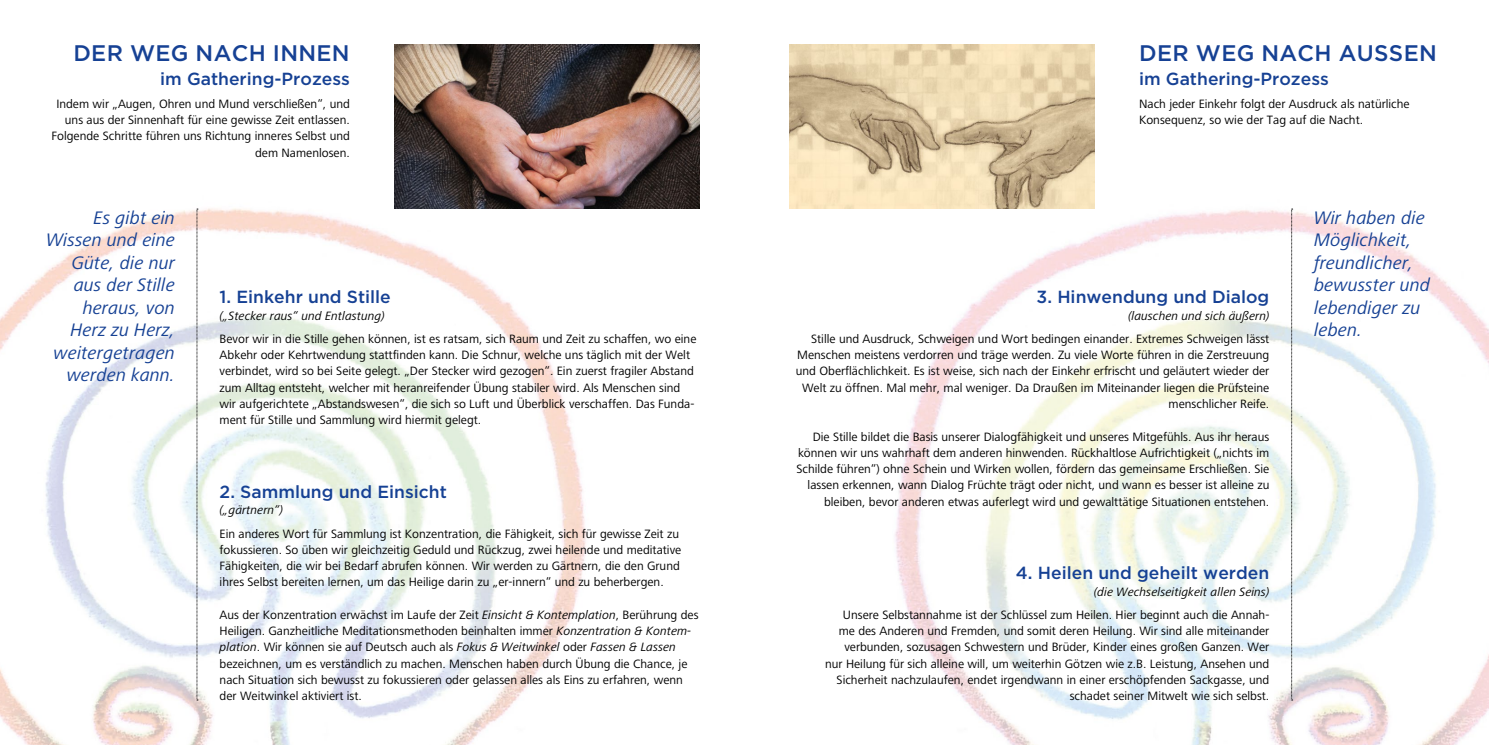
<style>
.page{position:relative;width:1489px;height:745px;background:#fff}
.page>*{position:absolute;margin:0;border:0;box-sizing:border-box;transform-origin:0 0}
.t1{font:500 22.5px "Gotham";letter-spacing:.015em;color:#164194}
.t2{font:italic 18.75px/22.5px "Frutiger Next LT";color:#164194}
.t3{font:500 17.5px "Gotham";color:#164194}
.t4{font:12.5px/16.2px "Frutiger Next LT";color:#000;text-align:right}
.t5{font:italic 12.5px "Frutiger Next LT";color:#000}
.s1{font-style:italic}
</style>
<div class="page">
<img style="left:0;top:44px;width:1488px;height:700px">
<img style="left:394px;top:45px;width:305px;height:164px">
<img style="left:789px;top:45px;width:305px;height:164px">
<svg style="left:1291px;top:209px;width:1px;height:491px"></svg>
<svg style="left:197px;top:209px;width:1px;height:491px"></svg>
<h1 class="t1" style="left:73px;top:40px;width:278px">DER WEG NACH INNEN</h1>
<h3 class="t3" style="left:160px;top:68px;width:191px">im Gathering-Prozess</h3>
<p class="t4" style="left:52px;top:96px;width:300px">Indem wir „Augen, Ohren und Mund verschließen“, und uns aus der Sinnenhaft für eine gewisse Zeit entlassen.<br>Folgende Schritte führen uns Richtung inneres Selbst und dem Namenlosen.</p>
<h2 class="t2" style="left:47px;top:206px;width:130px;text-align:right">Es gibt ein<br>Wissen und eine<br>Güte, die nur aus der Stille heraus, von<br>Herz zu Herz, weitergetragen werden kann.</h2>
<h3 class="t3" style="left:220px;top:287px;width:173px">1. Einkehr und Stille</h3>
<p class="t5" style="left:220px;top:308px;width:167px">(„Stecker raus“ und Entlastung)</p>
<p class="t4" style="left:220px;top:330px;width:478px;text-align:left">Bevor wir in die Stille gehen können, ist es ratsam, sich Raum und Zeit zu schaffen, wo eine Abkehr oder Kehrtwendung stattfinden kann. Die Schnur, welche uns täglich mit der Welt verbindet, wird so bei Seite gelegt. „Der Stecker wird gezogen“. Ein zuerst fragiler Abstand zum Alltag entsteht, welcher mit heranreifender Übung stabiler wird. Als Menschen sind wir aufgerichtete „Abstandswesen“, die sich so Luft und Überblick verschaffen. Das Funda&shy;ment für Stille und Sammlung wird hiermit gelegt.</p>
<h3 class="t3" style="left:220px;top:481px;width:229px">2. Sammlung und Einsicht</h3>
<p class="t5" style="left:220px;top:503px;width:65px">(„gärtnern“)</p>
<p class="t4" style="left:220px;top:525px;width:463px;text-align:left">Ein anderes Wort für Sammlung ist Konzentration, die Fähigkeit, sich für gewisse Zeit zu fokussieren. So üben wir gleichzeitig Geduld und Rückzug, zwei heilende und meditative Fähigkeiten, die wir bei Bedarf abrufen können. Wir werden zu Gärtnern, die den Grund ihres Selbst bereiten lernen, um das Heilige darin zu „er-innern“ und zu beherbergen.</p>
<p class="t4" style="left:220px;top:606px;width:480px;text-align:left">Aus der Konzentration erwächst im Laufe der Zeit <span class="s1">Einsicht &amp; Kontemplation</span>, Berührung des Heiligen. Ganzheitliche Meditationsmethoden beinhalten immer <span class="s1">Konzentration &amp; Kontem&shy;plation</span>. Wir können sie auf Deutsch auch als <span class="s1">Fokus &amp; Weitwinkel</span> oder <span class="s1">Fassen &amp; Lassen </span>bezeichnen, um es verständlich zu machen. Menschen haben durch Übung die Chance, je nach Situation sich bewusst zu fokussieren oder gelassen alles als Eins zu erfahren, wenn der Weitwinkel aktiviert ist.</p>
<h1 class="t1" style="left:1139px;top:40px;width:299px">DER WEG NACH AUSSEN</h1>
<h3 class="t3" style="left:1138px;top:68px;width:191px">im Gathering-Prozess</h3>
<p class="t4" style="left:1138px;top:96px;width:272px;text-align:left">Nach jeder Einkehr folgt der Ausdruck als natürliche<br>Konsequenz, so wie der Tag auf die Nacht.</p>
<h3 class="t3" style="left:1036px;top:287px;width:234px">3. Hinwendung und Dialog</h3>
<p class="t5" style="left:1128px;top:308px;width:143px">(lauschen und sich äußern)</p>
<p class="t4" style="left:795px;top:330px;width:475px">Stille und Ausdruck, Schweigen und Wort bedingen einander. Extremes Schweigen lässt Menschen meistens verdorren und träge werden. Zu viele Worte führen in die Zerstreuung und Oberflächlichkeit. Es ist weise, sich nach der Einkehr erfrischt und geläutert wieder der Welt zu öffnen. Mal mehr, mal weniger. Da Draußen im Miteinander liegen die Prüfsteine menschlicher Reife.</p>
<p class="t4" style="left:796px;top:428px;width:474px">Die Stille bildet die Basis unserer Dialogfähigkeit und unseres Mitgefühls. Aus ihr heraus können wir uns wahrhaft dem anderen hinwenden. Rückhaltlose Aufrichtigkeit („nichts im Schilde führen“) ohne Schein und Wirken wollen, fördern das gemeinsame Erschließen. Sie lassen erkennen, wann Dialog Früchte trägt oder nicht, und wann es besser ist alleine zu bleiben, bevor anderen etwas auferlegt wird und gewalttätige Situationen entstehen.</p>
<h3 class="t3" style="left:1015px;top:562px;width:255px">4. Heilen und geheilt werden</h3>
<p class="t5" style="left:1093px;top:584px;width:177px">(die Wechselseitigkeit allen Seins)</p>
<p class="t4" style="left:825px;top:606px;width:446px">Unsere Selbstannahme ist der Schlüssel zum Heilen. Hier beginnt auch die Annah&shy;me des Anderen und Fremden, und somit deren Heilung. Wir sind alle miteinander verbunden, sozusagen Schwestern und Brüder, Kinder eines großen Ganzen. Wer nur Heilung für sich alleine will, um weiterhin Götzen wie z.B. Leistung, Ansehen und Sicherheit nachzulaufen, endet irgendwann in einer erschöpfenden Sackgasse, und schadet seiner Mitwelt wie sich selbst.</p>
<h2 class="t2" style="left:1313px;top:206px;width:118px">Wir haben die<br>Möglichkeit, freundlicher, bewusster und lebendiger zu leben.</h2>
</div>
